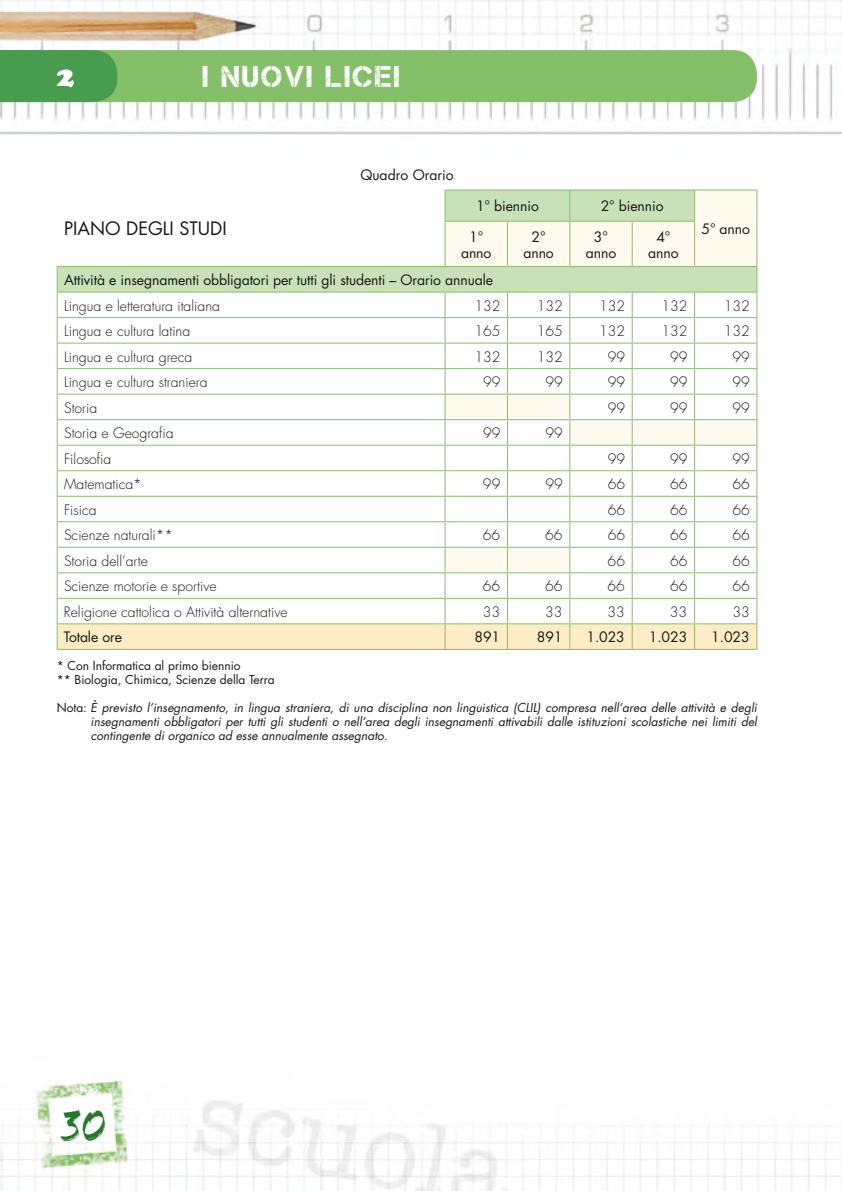
<style>
.page{position:relative;width:842px;height:1191px;background:#fff}
.page>*{position:absolute;margin:0;border:0;box-sizing:border-box;transform-origin:0 0}
.t1{font:44px "Caipirinha";color:#247926}
.t2{font:30px "Captureit";letter-spacing:.075em;color:#fff}
.t3{font:28px "Cooper Black Std";color:#fff}
.t4{font:18px "Futura Std";color:#181816}
.t5{font:300 14px "Futura Std";color:#181816}
.t6{font:14px/16px "Futura Std";letter-spacing:-.01em;color:#181816;text-align:center}
.t7{font:italic 12px/14px "Futura Std";color:#181816;text-align:justify}
.t8{font:12px/14px "Futura Std";color:#181816}
.s1{font-style:normal}
</style>
<div class="page">
<img style="left:0;top:0;width:842px;height:1191px">
<svg style="left:0;top:50px;width:757px;height:52px"></svg>
<svg style="left:57px;top:190px;width:388px;height:76px"></svg>
<svg style="left:446px;top:190px;width:310px;height:76px;fill:#fffaed"></svg>
<hr style="left:445px;top:190px;width:1px;height:31px;background:#86bf69">
<hr style="left:569px;top:190px;width:1px;height:31px;background:#86bf69">
<hr style="left:694px;top:190px;width:1px;height:31px;background:#86bf69">
<hr style="left:756px;top:190px;width:1px;height:31px;background:#86bf69">
<hr style="left:756px;top:221px;width:1px;height:45px;background:#86bf69">
<hr style="left:445px;top:221px;width:62px;height:1px;background:#86bf69">
<hr style="left:445px;top:222px;width:1px;height:44px;background:#86bf69">
<hr style="left:507px;top:221px;width:63px;height:1px;background:#86bf69">
<hr style="left:507px;top:222px;width:1px;height:44px;background:#86bf69">
<hr style="left:570px;top:221px;width:62px;height:1px;background:#86bf69">
<hr style="left:569px;top:222px;width:1px;height:44px;background:#86bf69">
<hr style="left:632px;top:221px;width:63px;height:1px;background:#86bf69">
<hr style="left:632px;top:222px;width:1px;height:44px;background:#86bf69">
<hr style="left:694px;top:222px;width:1px;height:44px;background:#86bf69">
<hr style="left:57px;top:266px;width:388px;height:1px;background:#86bf69">
<hr style="left:445px;top:266px;width:62px;height:1px;background:#86bf69">
<hr style="left:507px;top:266px;width:63px;height:1px;background:#86bf69">
<hr style="left:570px;top:266px;width:62px;height:1px;background:#86bf69">
<hr style="left:632px;top:266px;width:62px;height:1px;background:#86bf69">
<hr style="left:694px;top:266px;width:63px;height:1px;background:#86bf69">
<hr style="left:57px;top:649px;width:388px;height:1px;background:#86bf69">
<hr style="left:445px;top:649px;width:62px;height:1px;background:#86bf69">
<hr style="left:507px;top:649px;width:63px;height:1px;background:#86bf69">
<hr style="left:570px;top:649px;width:62px;height:1px;background:#86bf69">
<hr style="left:632px;top:649px;width:62px;height:1px;background:#86bf69">
<hr style="left:694px;top:649px;width:63px;height:1px;background:#86bf69">
<hr style="left:445px;top:189px;width:62px;height:1px;background:#86bf69">
<hr style="left:507px;top:189px;width:63px;height:1px;background:#86bf69">
<hr style="left:570px;top:189px;width:62px;height:1px;background:#86bf69">
<hr style="left:632px;top:189px;width:62px;height:1px;background:#86bf69">
<hr style="left:694px;top:189px;width:63px;height:1px;background:#86bf69">
<svg style="left:57px;top:267px;width:700px;height:382px"></svg>
<hr style="left:507px;top:572px;width:63px;height:1px;background:#86bf69">
<h3 class="t3" style="left:57px;top:59px;width:19px">2</h3>
<h2 class="t2" style="left:203px;top:60px;width:199px">I NUOVI LICEI</h2>
<p class="t6" style="left:360px;top:167px;width:95px">Quadro Orario</p>
<p class="t6" style="left:476px;top:198px;width:64px">1° biennio</p>
<p class="t6" style="left:601px;top:198px;width:64px">2° biennio</p>
<p class="t4" style="left:64px;top:217px;width:164px">PIANO DEGLI STUDI</p>
<p class="t6" style="left:701px;top:221px;width:50px">5° anno</p>
<p class="t6" style="left:461px;top:229px;width:32px">1° anno</p>
<p class="t6" style="left:523px;top:229px;width:32px">2° anno</p>
<p class="t6" style="left:586px;top:229px;width:32px">3° anno</p>
<p class="t6" style="left:648px;top:229px;width:32px">4° anno</p>
<p class="t6" style="left:64px;top:272px;width:430px">Attività e insegnamenti obbligatori per tutti gli studenti – Orario annuale</p>
<p class="t5" style="left:64px;top:297px;width:157px">Lingua e letteratura italiana</p>
<p class="t5" style="left:474px;top:297px;width:28px">132</p>
<p class="t5" style="left:537px;top:297px;width:28px">132</p>
<p class="t5" style="left:599px;top:297px;width:28px">132</p>
<p class="t5" style="left:661px;top:297px;width:28px">132</p>
<p class="t5" style="left:724px;top:297px;width:28px">132</p>
<p class="t5" style="left:64px;top:322px;width:128px">Lingua e cultura latina</p>
<p class="t5" style="left:474px;top:322px;width:28px">165</p>
<p class="t5" style="left:537px;top:322px;width:28px">165</p>
<p class="t5" style="left:599px;top:322px;width:28px">132</p>
<p class="t5" style="left:661px;top:322px;width:28px">132</p>
<p class="t5" style="left:724px;top:322px;width:28px">132</p>
<p class="t5" style="left:64px;top:348px;width:130px">Lingua e cultura greca</p>
<p class="t5" style="left:474px;top:348px;width:28px">132</p>
<p class="t5" style="left:537px;top:348px;width:28px">132</p>
<p class="t5" style="left:608px;top:348px;width:19px">99</p>
<p class="t5" style="left:670px;top:348px;width:19px">99</p>
<p class="t5" style="left:732px;top:348px;width:19px">99</p>
<p class="t5" style="left:64px;top:373px;width:145px">Lingua e cultura straniera</p>
<p class="t5" style="left:483px;top:373px;width:19px">99</p>
<p class="t5" style="left:545px;top:373px;width:19px">99</p>
<p class="t5" style="left:608px;top:373px;width:19px">99</p>
<p class="t5" style="left:670px;top:373px;width:19px">99</p>
<p class="t5" style="left:732px;top:373px;width:19px">99</p>
<p class="t5" style="left:64px;top:399px;width:35px">Storia</p>
<p class="t5" style="left:608px;top:399px;width:19px">99</p>
<p class="t5" style="left:670px;top:399px;width:19px">99</p>
<p class="t5" style="left:732px;top:399px;width:19px">99</p>
<p class="t5" style="left:64px;top:424px;width:111px">Storia e Geografia</p>
<p class="t5" style="left:483px;top:424px;width:19px">99</p>
<p class="t5" style="left:545px;top:424px;width:19px">99</p>
<p class="t5" style="left:64px;top:450px;width:49px">Filosofia</p>
<p class="t5" style="left:608px;top:450px;width:19px">99</p>
<p class="t5" style="left:670px;top:450px;width:19px">99</p>
<p class="t5" style="left:732px;top:450px;width:19px">99</p>
<p class="t5" style="left:64px;top:475px;width:79px">Matematica*</p>
<p class="t5" style="left:483px;top:475px;width:19px">99</p>
<p class="t5" style="left:545px;top:475px;width:19px">99</p>
<p class="t5" style="left:608px;top:475px;width:19px">66</p>
<p class="t5" style="left:670px;top:475px;width:19px">66</p>
<p class="t5" style="left:732px;top:475px;width:19px">66</p>
<p class="t5" style="left:64px;top:501px;width:34px">Fisica</p>
<p class="t5" style="left:608px;top:501px;width:19px">66</p>
<p class="t5" style="left:670px;top:501px;width:19px">66</p>
<p class="t5" style="left:732px;top:501px;width:19px">66</p>
<p class="t5" style="left:64px;top:526px;width:111px">Scienze naturali**</p>
<p class="t5" style="left:483px;top:526px;width:19px">66</p>
<p class="t5" style="left:545px;top:526px;width:19px">66</p>
<p class="t5" style="left:608px;top:526px;width:19px">66</p>
<p class="t5" style="left:670px;top:526px;width:19px">66</p>
<p class="t5" style="left:732px;top:526px;width:19px">66</p>
<p class="t5" style="left:64px;top:552px;width:85px">Storia dell’arte</p>
<p class="t5" style="left:608px;top:552px;width:19px">66</p>
<p class="t5" style="left:670px;top:552px;width:19px">66</p>
<p class="t5" style="left:732px;top:552px;width:19px">66</p>
<p class="t5" style="left:64px;top:577px;width:154px">Scienze motorie e sportive</p>
<p class="t5" style="left:483px;top:577px;width:19px">66</p>
<p class="t5" style="left:545px;top:577px;width:19px">66</p>
<p class="t5" style="left:608px;top:577px;width:19px">66</p>
<p class="t5" style="left:670px;top:577px;width:19px">66</p>
<p class="t5" style="left:732px;top:577px;width:19px">66</p>
<p class="t5" style="left:64px;top:603px;width:225px">Religione cattolica o Attività alternative</p>
<p class="t5" style="left:483px;top:603px;width:19px">33</p>
<p class="t5" style="left:545px;top:603px;width:19px">33</p>
<p class="t5" style="left:608px;top:603px;width:19px">33</p>
<p class="t5" style="left:670px;top:603px;width:19px">33</p>
<p class="t5" style="left:732px;top:603px;width:19px">33</p>
<p class="t6" style="left:64px;top:629px;width:60px">Totale ore</p>
<p class="t6" style="left:475px;top:629px;width:27px">891</p>
<p class="t6" style="left:537px;top:629px;width:27px">891</p>
<p class="t6" style="left:587px;top:629px;width:40px">1.023</p>
<p class="t6" style="left:649px;top:629px;width:40px">1.023</p>
<p class="t6" style="left:711px;top:629px;width:40px">1.023</p>
<p class="t8" style="left:57px;top:658px;width:220px">* Con Informatica al primo biennio<br>** Biologia, Chimica, Scienze della Terra</p>
<p class="t7" style="left:91px;top:700px;width:668px;text-indent:-34px"><span class="s1">Nota:</span> È previsto l’insegnamento, in lingua straniera, di una disciplina non linguistica (CLIL) compresa nell’area delle attività e degli insegnamenti obbligatori per tutti gli studenti o nell’area degli insegnamenti attivabili dalle istituzioni scolastiche nei limiti del contingente di organico ad esse annualmente assegnato.</p>
<h1 class="t1" style="left:61px;top:1099px;width:45px">30</h1>
</div>
